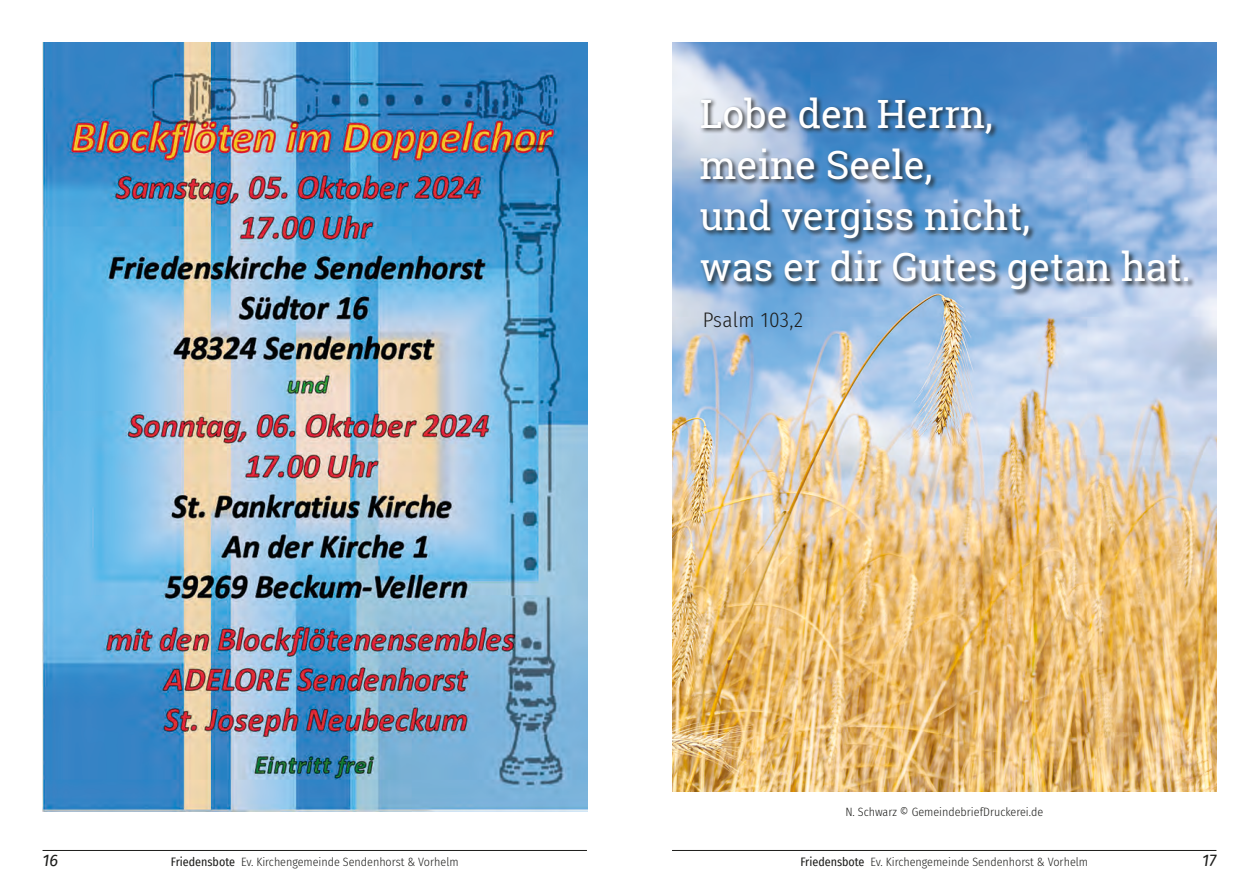
<style>
.page{position:relative;width:1259px;height:893px;background:#fff}
.page>*{position:absolute;margin:0;border:0;box-sizing:border-box;transform-origin:0 0}
.t1{font:39px/51px "Roboto Slab";color:#fff}
.t2{font:300 21px "Fira Sans Condensed";letter-spacing:.01em;color:#1d1d1b}
.t3{font:italic 16.5px "Fira Sans";color:#1d1d1b}
.t4{font:300 12px "Fira Sans Condensed";color:#1d1d1b}
.s1{font-weight:400}
</style>
<div class="page">
<hr style="left:672px;top:850px;width:544px;height:1px;background:#1d1d1b">
<img style="left:43px;top:43px;width:544px;height:769px">
<hr style="left:43px;top:850px;width:544px;height:1px;background:#1d1d1b">
<img style="left:672px;top:43px;width:544px;height:749px">
<div style="left:699px;top:96px;width:496px;height:201px;background:#1d1d1b;opacity:.9"></div>
<h1 class="t1" style="left:699px;top:88px;width:493px">Lobe den Herrn,<br>meine Seele,<br>und vergiss nicht,<br>was er dir Gutes getan hat.</h1>
<h2 class="t2" style="left:703px;top:305px;width:102px">Psalm 103,2</h2>
<p class="t4" style="left:845px;top:804px;width:199px">N. Schwarz © GemeindebriefDruckerei.de</p>
<h3 class="t3" style="left:43px;top:848px;width:17px">16</h3>
<p class="t4" style="left:171px;top:853px;width:289px"><span class="s1">Friedensbote</span> Ev. Kirchengemeinde Sendenhorst &amp; Vorhelm</p>
<p class="t4" style="left:800px;top:853px;width:289px"><span class="s1">Friedensbote</span> Ev. Kirchengemeinde Sendenhorst &amp; Vorhelm</p>
<h3 class="t3" style="left:1202px;top:848px;width:16px">17</h3>
</div>
